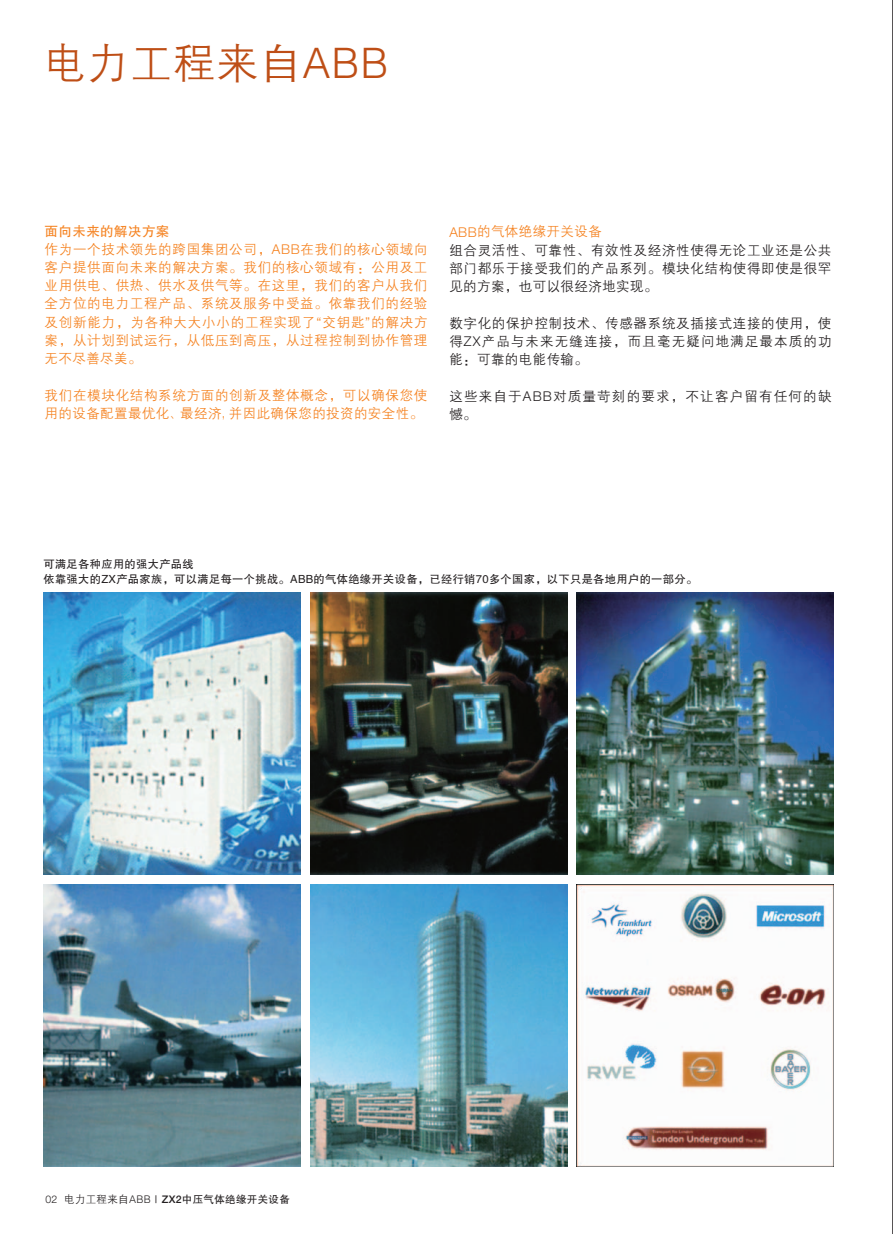
<style>
.page{position:relative;width:893px;height:1234px;background:#fff}
.page>*{position:absolute;margin:0;border:0;box-sizing:border-box;transform-origin:0 0}
.t1{font:42px "FZZDXJW GB1 0";letter-spacing:.025em;color:#be4e16}
.t2{font:13.5px/18.3px "FZZDXJW GB1 0";letter-spacing:.05em;color:#f58220;text-align:justify}
.t3{font:13.5px/18.3px "FZZDXJW GB1 0";letter-spacing:.05em;color:#231f20}
.t4{font:13.5px/18.3px "FZZDXJW GB1 0";letter-spacing:.09em;color:#231f20}
.t5{font:13.5px "FZHTJW GB1 0";letter-spacing:.03em;color:#f58220}
.t6{font:11.25px/15px "FZHTJW GB1 0";letter-spacing:.03em;color:#231f20}
.t7{font:10.5px "FZHTJW GB1 0";letter-spacing:.03em;color:#231f20}
.s1{font-family:"Helvetica Neue LT Pro";font-weight:300}
.s2{font-family:"Helvetica Neue LT Pro";font-weight:300;color:#f58220}
.s3{color:#f58220}
.s4{font-family:"FZZDXJW GB1 0"}
.s5{font-family:"Helvetica Neue LT Pro";font-weight:500}
</style>
<div class="page">
<hr style="left:892px;top:0;width:1px;height:1233px;background:#231f20">
<img style="left:44px;top:592px;width:257px;height:282px">
<img style="left:310px;top:592px;width:257px;height:282px">
<img style="left:577px;top:592px;width:256px;height:282px">
<img style="left:44px;top:884px;width:257px;height:282px">
<img style="left:310px;top:884px;width:257px;height:282px">
<img style="left:577px;top:884px;width:256px;height:282px">
<h1 class="t1" style="left:44px;top:41px;width:346px">电力工程来自ABB</h1>
<p class="t5" style="left:45px;top:223px;width:126px">面向未来的解决方案</p>
<p class="t2" style="left:45px;top:240px;width:384px">作为一个技术领先的跨国集团公司，<span class="s1">ABB</span>在我们的核心领域向客户提供面向未来的解决方案。我们的核心领域有：公用及工业用供电、供热、供水及供气等。在这里，我们的客户从我们全方位的电力工程产品、系统及服务中受益。依靠我们的经验及创新能力，为各种大大小小的工程实现了<span class="s1">“</span>交钥匙<span class="s1">”</span>的解决方案，从计划到试运行，从低压到高压，从过程控制到协作管理无不尽善尽美。</p>
<p class="t2" style="left:45px;top:386px;width:384px">我们在模块化结构系统方面的创新及整体概念，可以确保您使用的设备配置最优化、最经济，并因此确保您的投资的安全性。</p>
<p class="t3" style="left:449px;top:223px;width:384px"><span class="s2">ABB</span><span class="s3">的气体绝缘开关设备<br></span>组合灵活性、可靠性、有效性及经济性使得无论工业还是公共部门都乐于接受我们的产品系列。模块化结构使得即使是很罕见的方案，也可以很经济地实现。</p>
<p class="t3" style="left:449px;top:314px;width:384px;text-align:justify">数字化的保护控制技术、传感器系统及插接式连接的使用，使得<span class="s1">ZX</span>产品与未来无缝连接，而且毫无疑问地满足最本质的功能：可靠的电能传输。</p>
<p class="t4" style="left:449px;top:387px;width:384px">这些来自于<span class="s1">ABB</span>对质量苛刻的要求，不让客户留有任何的缺憾。</p>
<p class="t6" style="left:43px;top:557px;width:655px">可满足各种应用的强大产品线<br>依靠强大的ZX产品家族，可以满足每一个挑战。ABB的气体绝缘开关设备，已经行销70多个国家，以下只是各地用户的一部分。</p>
<p class="t7" style="left:45px;top:1193px;width:246px"><span class="s1">02</span> <span class="s4">电力工程来自ABB</span>｜<span class="s5">ZX2</span>中压气体绝缘开关设备</p>
</div>
